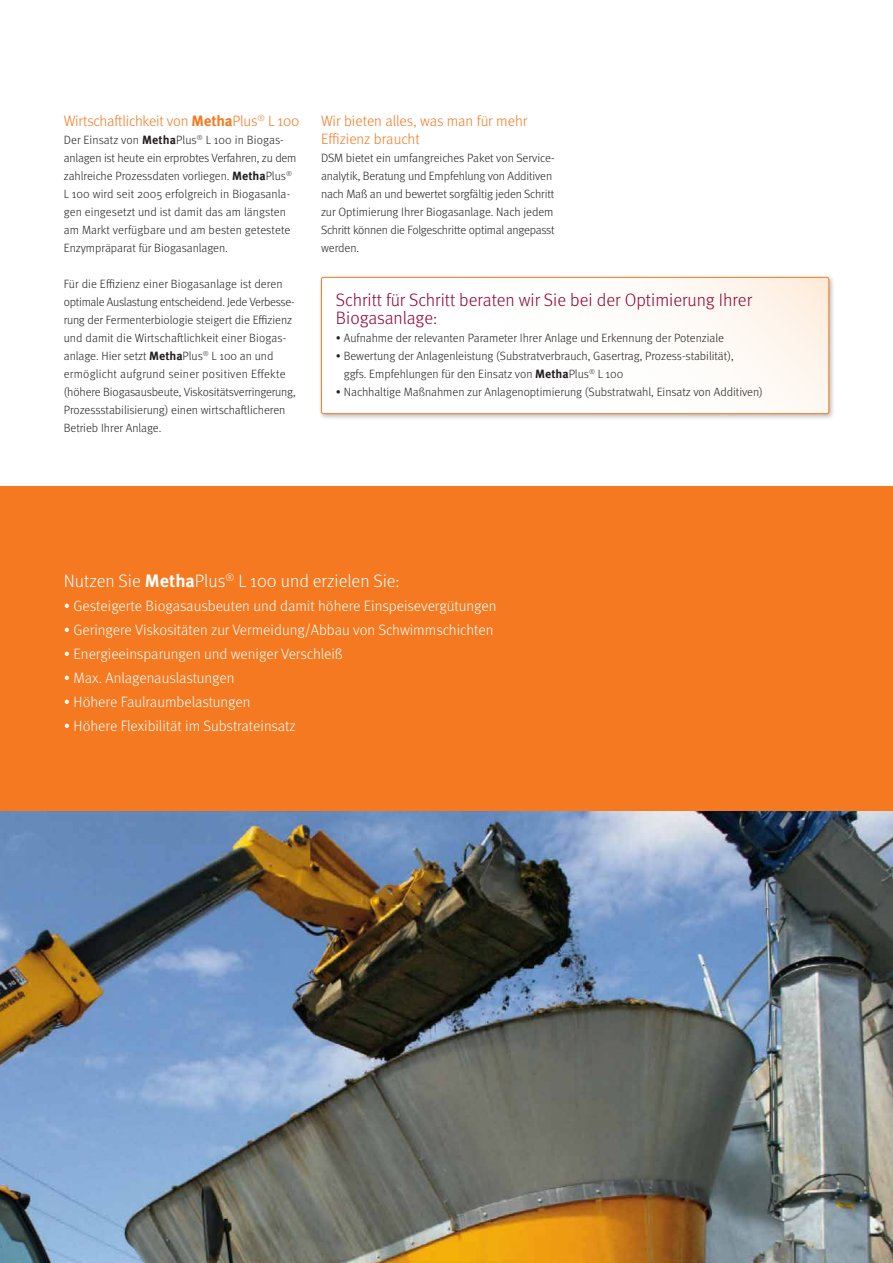
<style>
.page{position:relative;width:893px;height:1263px;background:#fff}
.page>*{position:absolute;margin:0;border:0;box-sizing:border-box;transform-origin:0 0}
.t1{font:300 18px/18px "Meta Pro";color:#930336}
.t2{font:300 18px "Meta Pro";color:#fff}
.t3{font:300 15px "Meta Pro";letter-spacing:-.005em;color:#fff}
.t4{font:300 15px/18px "Meta Pro";letter-spacing:-.01em;color:#f47921}
.t5{font:300 12px/18px "Meta Pro";color:#231f20}
.s1{font-weight:700}
</style>
<div class="page">
<img style="left:0;top:810px;width:893px;height:453px">
<div style="left:318px;top:274px;width:517px;height:146px;background:#231f20;opacity:.3"></div>
<svg style="left:321px;top:277px;width:508px;height:137px"></svg>
<div style="left:321px;top:277px;width:508px;height:137px;border:1px solid #f47921;border-radius:2px"></div>
<div style="left:0;top:486px;width:893px;height:324px;background:#f47921"></div>
<p class="t4" style="left:64px;top:111px;width:237px">Wirtschaftlichkeit von <span class="s1">Metha</span>Plus<sup>®</sup> L 100</p>
<p class="t5" style="left:64px;top:130px;width:234px">Der Einsatz von <span class="s1">Metha</span>Plus<sup>®</sup> L 100 in Biogas&shy;anlagen ist heute ein erprobtes Verfahren, zu dem zahlreiche Prozessdaten vorliegen. <span class="s1">Metha</span>Plus<sup>® </sup>L 100 wird seit 2005 erfolgreich in Biogasanla&shy;gen eingesetzt und ist damit das am längsten am Markt verfügbare und am besten getestete Enzympräparat für Biogasanlagen.</p>
<p class="t5" style="left:64px;top:274px;width:233px">Für die Effizienz einer Biogasanlage ist deren optimale Auslastung entscheidend. Jede Verbesse&shy;rung der Fermenterbiologie steigert die Effizienz und damit die Wirtschaftlichkeit einer Biogas&shy;anlage. Hier setzt <span class="s1">Metha</span>Plus<sup>®</sup> L 100 an und ermöglicht aufgrund seiner positiven Effekte (höhere Biogasausbeute, Viskositätsverringerung, Prozessstabilisierung) einen wirtschaftlicheren Betrieb Ihrer Anlage.</p>
<p class="t4" style="left:321px;top:111px;width:208px">Wir bieten alles, was man für mehr<br>Effizienz braucht</p>
<p class="t5" style="left:321px;top:148px;width:235px">DSM bietet ein umfangreiches Paket von Service&shy;analytik, Beratung und Empfehlung von Additiven nach Maß an und bewertet sorgfältig jeden Schritt zur Optimierung Ihrer Biogasanlage. Nach jedem Schritt können die Folgeschritte optimal angepasst werden.</p>
<h1 class="t1" style="left:336px;top:290px;width:418px">Schritt für Schritt beraten wir Sie bei der Optimierung Ihrer<br>Biogasanlage:</h1>
<p class="t5" style="left:336px;top:328px;width:390px">• Aufnahme der relevanten Parameter Ihrer Anlage und Erkennung der Potenziale</p>
<p class="t5" style="left:344px;top:346px;width:391px;text-indent:-8px">• Bewertung der Anlagenleistung (Substratverbrauch, Gasertrag, Prozess-stabilität), ggfs. Empfehlungen für den Einsatz von <span class="s1">Metha</span>Plus<sup>®</sup> L 100</p>
<p class="t5" style="left:336px;top:382px;width:428px">• Nachhaltige Maßnahmen zur Anlagenoptimierung (Substratwahl, Einsatz von Additiven)</p>
<h1 class="t2" style="left:64px;top:568px;width:338px">Nutzen Sie <span class="s1">Metha</span>Plus<sup>®</sup> L 100 und erzielen Sie:</h1>
<p class="t3" style="left:64px;top:595px;width:434px">• Gesteigerte Biogasausbeuten und damit höhere Einspeisevergütungen</p>
<p class="t3" style="left:64px;top:619px;width:431px">• Geringere Viskositäten zur Vermeidung/Abbau von Schwimmschichten</p>
<p class="t3" style="left:64px;top:643px;width:281px">• Energieeinsparungen und weniger Verschleiß</p>
<p class="t3" style="left:64px;top:667px;width:172px">• Max. Anlagenauslastungen</p>
<p class="t3" style="left:64px;top:691px;width:188px">• Höhere Faulraumbelastungen</p>
<p class="t3" style="left:64px;top:715px;width:234px">• Höhere Flexibilität im Substrateinsatz</p>
</div>
